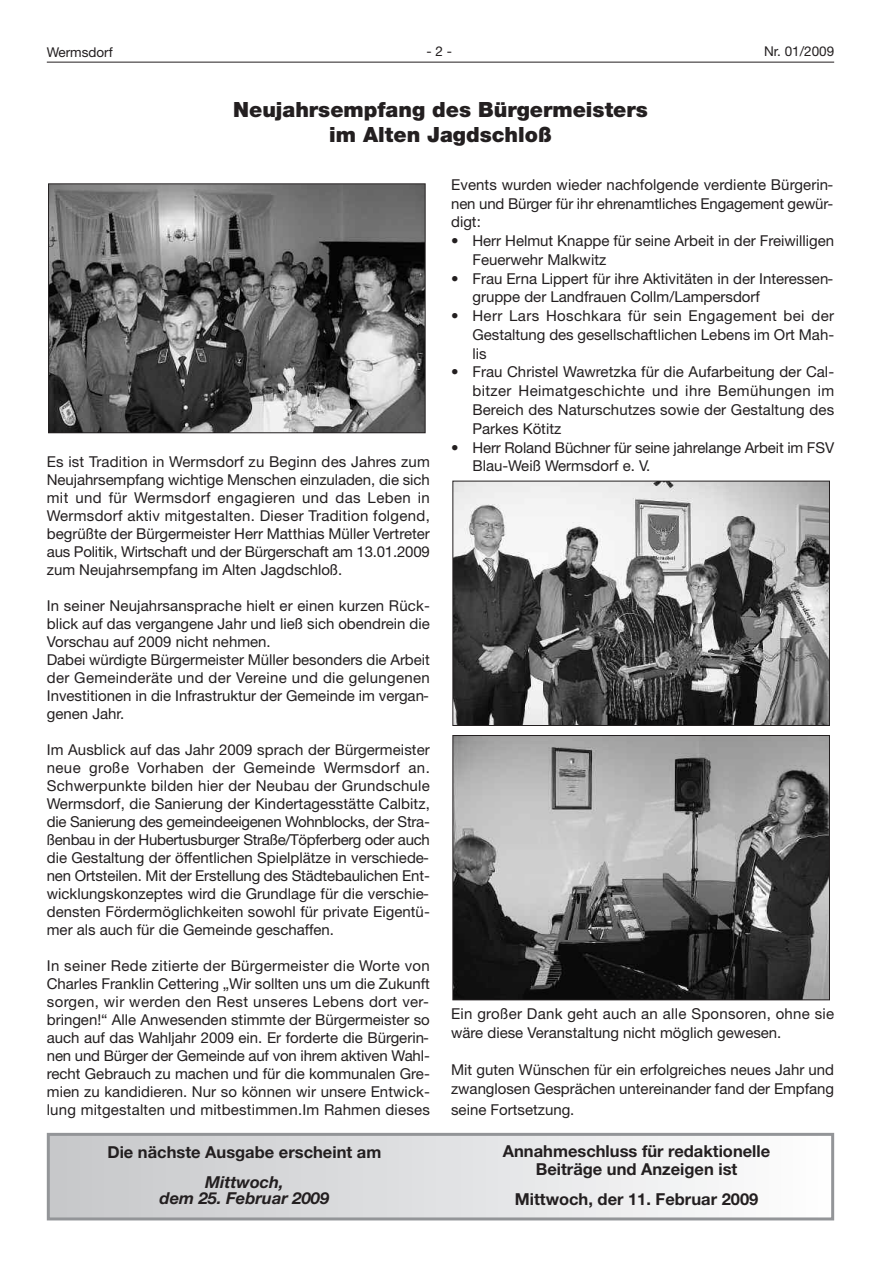
<style>
.page{position:relative;width:881px;height:1263px;background:#fff}
.page>*{position:absolute;margin:0;border:0;box-sizing:border-box;transform-origin:0 0}
.t1{font:900 21px/25.2px "Helvetica Neue LT";color:#231f20;text-align:center}
.t2{font:700 16.5px/18px "Helvetica Neue LT";color:#231f20;text-align:center}
.t3{font:italic 700 16.5px/16.5px "Helvetica Neue LT";color:#231f20;text-align:center}
.t4{font:15px/18px "Helvetica Neue LT";color:#231f20;text-align:justify}
.t5{font:13.5px "Helvetica Neue LT";color:#231f20}
</style>
<div class="page">
<hr style="left:47px;top:62px;width:786px;height:1px;background:#231f20">
<img style="left:454px;top:737px;width:373px;height:261px">
<div style="left:452px;top:735px;width:377px;height:265px;border:1px solid #231f20"></div>
<img style="left:454px;top:483px;width:373px;height:241px">
<div style="left:452px;top:481px;width:377px;height:245px;border:1px solid #231f20"></div>
<img style="left:50px;top:186px;width:373px;height:245px">
<div style="left:48px;top:184px;width:377px;height:249px;border:1px solid #231f20"></div>
<div style="left:50px;top:1136px;width:780px;height:81px;background:linear-gradient(to right,#c6c7c9,#fdfdfe)"></div>
<div style="left:47px;top:1133px;width:786px;height:87px;border:3px solid #939598"></div>
<p class="t5" style="left:47px;top:47px;width:67px">Wermsdorf</p>
<p class="t5" style="left:426px;top:47px;width:27px">-2-</p>
<p class="t5" style="left:763px;top:47px;width:71px">Nr. 01/2009</p>
<h1 class="t1" style="left:233px;top:99px;width:416px">Neujahrsempfang des Bürgermeisters im Alten Jagdschloß</h1>
<p class="t4" style="left:47px;top:454px;width:384px">Es ist Tradition in Wermsdorf zu Beginn des Jahres zum Neujahrsempfang wichtige Menschen einzuladen, die sich mit und für Wermsdorf engagieren und das Leben in Wermsdorf aktiv mitgestalten. Dieser Tradition folgend, begrüßte der Bürgermeister Herr Matthias Müller Vertreter aus Politik, Wirtschaft und der Bürgerschaft am 13.01.2009 zum Neujahrsempfang im Alten Jagdschloß.</p>
<p class="t4" style="left:47px;top:598px;width:384px;text-align:left">In seiner Neujahrsansprache hielt er einen kurzen Rück&shy;blick auf das vergangene Jahr und ließ sich obendrein die Vorschau auf 2009 nicht nehmen.<br>Dabei würdigte Bürgermeister Müller besonders die Arbeit der Gemeinderäte und der Vereine und die gelungenen Investitionen in die Infrastruktur der Gemeinde im vergan&shy;genen Jahr.</p>
<p class="t4" style="left:47px;top:742px;width:384px">Im Ausblick auf das Jahr 2009 sprach der Bürgermeister neue große Vorhaben der Gemeinde Wermsdorf an.<br>Schwerpunkte bilden hier der Neubau der Grundschule Wermsdorf, die Sanierung der Kindertagesstätte Calbitz, die Sanierung des gemeindeeigenen Wohnblocks, der Stra&shy;ßenbau in der Hubertusburger Straße/Töpferberg oder auch die Gestaltung der öffentlichen Spielplätze in verschiede&shy;nen Ortsteilen. Mit der Erstellung des Städtebaulichen Ent&shy;wicklungskonzeptes wird die Grundlage für die verschie&shy;densten Fördermöglichkeiten sowohl für private Eigentü&shy;mer als auch für die Gemeinde geschaffen.</p>
<p class="t4" style="left:47px;top:958px;width:384px">In seiner Rede zitierte der Bürgermeister die Worte von Charles Franklin Cettering „Wir sollten uns um die Zukunft sorgen, wir werden den Rest unseres Lebens dort ver&shy;bringen!“ Alle Anwesenden stimmte der Bürgermeister so auch auf das Wahljahr 2009 ein. Er forderte die Bürgerin&shy;nen und Bürger der Gemeinde auf von ihrem aktiven Wahl&shy;recht Gebrauch zu machen und für die kommunalen Gre&shy;mien zu kandidieren. Nur so können wir unsere Entwick&shy;lung mitgestalten und mitbestimmen.Im Rahmen dieses</p>
<p class="t2" style="left:107px;top:1144px;width:275px">Die nächste Ausgabe erscheint am</p>
<p class="t3" style="left:159px;top:1175px;width:171px">Mittwoch,<br>dem 25. Februar 2009</p>
<p class="t4" style="left:451px;top:177px;width:383px;line-height:18.8px">Events wurden wieder nachfolgende verdiente Bürgerin&shy;nen und Bürger für ihr ehrenamtliches Engagement gewür&shy;digt:</p>
<p class="t4" style="left:472px;top:233px;width:363px;line-height:18.8px;text-indent:-21px">• Herr Helmut Knappe für seine Arbeit in der Freiwilligen<br>Feuerwehr Malkwitz</p>
<p class="t4" style="left:472px;top:270px;width:362px;line-height:18.8px;text-indent:-21px">• Frau Erna Lippert für ihre Aktivitäten in der Interessen&shy;gruppe der Landfrauen Collm/Lampersdorf</p>
<p class="t4" style="left:472px;top:308px;width:363px;line-height:18.8px;text-indent:-21px">• Herr Lars Hoschkara für sein Engagement bei der Gestaltung des gesellschaftlichen Lebens im Ort Mah&shy;lis</p>
<p class="t4" style="left:472px;top:364px;width:363px;line-height:18.8px;text-indent:-21px">• Frau Christel Wawretzka für die Aufarbeitung der Cal&shy;bitzer Heimatgeschichte und ihre Bemühungen im Bereich des Naturschutzes sowie der Gestaltung des Parkes Kötitz</p>
<p class="t4" style="left:472px;top:439px;width:363px;line-height:18.8px;text-indent:-21px">• Herr Roland Büchner für seine jahrelange Arbeit im FSV<br>Blau-Weiß Wermsdorf e. V.</p>
<p class="t4" style="left:451px;top:1005px;width:384px;line-height:18.8px">Ein großer Dank geht auch an alle Sponsoren, ohne sie wäre diese Veranstaltung nicht möglich gewesen.</p>
<p class="t4" style="left:451px;top:1062px;width:384px;line-height:18.8px">Mit guten Wünschen für ein erfolgreiches neues Jahr und zwanglosen Gesprächen untereinander fand der Empfang</p>
<p class="t2" style="left:502px;top:1143px;width:269px">Annahmeschluss für redaktionelle<br>Beiträge und Anzeigen ist</p>
<p class="t2" style="left:514px;top:1191px;width:245px">Mittwoch, der 11. Februar 2009</p>
</div>
